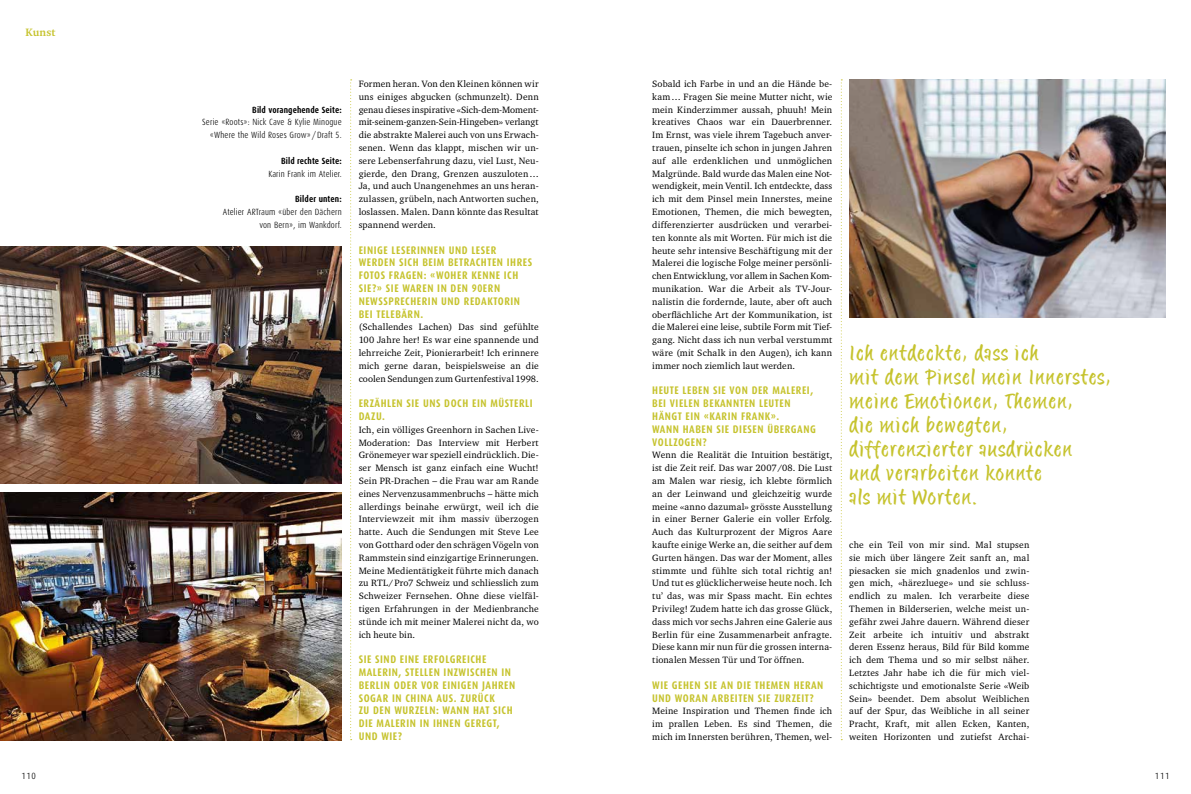
<style>
.page{position:relative;width:1191px;height:794px;background:#fff}
.page>*{position:absolute;margin:0;border:0;box-sizing:border-box;transform-origin:0 0}
.t1{font:20px/24px "Matthia LL";letter-spacing:.05em;color:#c6c32e;scale:1.1 1}
.t2{font:700 11px/12.8px "Dax";letter-spacing:.05em;color:#c6c32e}
.t3{font:700 11px "Charter ITC";letter-spacing:.015em;color:#c6c32e}
.t4{font:9.4px/12.8px "Charter ITC";letter-spacing:.02em;color:#000;text-align:justify}
.t5{font:300 9px/12.8px "Dax";letter-spacing:.015em;color:#000;text-align:right}
.t6{font:700 9px "Dax";letter-spacing:.015em;color:#000}
.t7{font:300 9px "Dax";letter-spacing:.015em;color:#000;scale:1.1 1}
</style>
<div class="page">
<svg style="left:350px;top:79px;width:2px;height:661px"></svg>
<svg style="left:840px;top:79px;width:2px;height:661px"></svg>
<img style="left:849px;top:79px;width:316px;height:238px">
<img style="left:0;top:492px;width:342px;height:248px">
<img style="left:0;top:246px;width:342px;height:238px">
<p class="t3" style="left:26px;top:25px;width:31px">Kunst</p>
<p class="t6" style="left:252px;top:105px;width:91px">Bild vorangehende Seite:</p>
<p class="t5" style="left:202px;top:116px;width:141px">Serie «Roots»: Nick Cave &amp; Kylie Minogue «Where the Wild Roses Grow»/Draft 5.</p>
<p class="t6" style="left:281px;top:156px;width:62px">Bild rechte Seite:</p>
<p class="t5" style="left:268px;top:167px;width:75px">Karin Frank im Atelier.</p>
<p class="t6" style="left:295px;top:194px;width:48px">Bilder unten:</p>
<p class="t5" style="left:223px;top:206px;width:120px">Atelier ARTraum «über den Dächern von Bern», im Wankdorf.</p>
<p class="t4" style="left:359px;top:77px;width:182px">Formen heran. Von den Kleinen können wir uns einiges abgucken (schmunzelt). Denn genau dieses inspirative «Sich-dem-Moment&shy;mit-seinem-ganzen-Sein-Hingeben» verlangt die abstrakte Malerei auch von uns Erwach&shy;senen. Wenn das klappt, mischen wir un&shy;sere Lebenserfahrung dazu, viel Lust, Neu&shy;gierde, den Drang, Grenzen auszuloten… Ja, und auch Unangenehmes an uns heran&shy;zulassen, grübeln, nach Antworten suchen, loslassen. Malen. Dann könnte das Resultat spannend werden.</p>
<p class="t2" style="left:359px;top:243px;width:175px">EINIGE LESERINNEN UND LESER<br>WERDEN SICH BEIM BETRACHTEN IHRES<br>FOTOS FRAGEN: «WOHER KENNE ICH<br>SIE?» SIE WAREN IN DEN 90ERN<br>NEWSSPRECHERIN UND REDAKTORIN<br>BEI TELEBÄRN.</p>
<p class="t4" style="left:359px;top:320px;width:182px">(Schallendes Lachen) Das sind gefühlte 100 Jahre her! Es war eine spannende und lehrreiche Zeit, Pionierarbeit! Ich erinnere mich gerne daran, beispielsweise an die coolen Sendungen zum Gurtenfestival 1998.</p>
<p class="t2" style="left:359px;top:397px;width:175px">ERZÄHLEN SIE UNS DOCH EIN MÜSTERLI<br>DAZU.</p>
<p class="t4" style="left:359px;top:423px;width:182px">Ich, ein völliges Greenhorn in Sachen Live-Moderation: Das Interview mit Herbert Grönemeyer war speziell eindrücklich. Die&shy;ser Mensch ist ganz einfach eine Wucht!<br>Sein PR-Drachen – die Frau war am Rande eines Nervenzusammenbruchs – hätte mich allerdings beinahe erwürgt, weil ich die Interviewzeit mit ihm massiv überzogen hatte. Auch die Sendungen mit Steve Lee von Gotthard oder den schrägen Vögeln von Rammstein sind einzigartige Erinnerungen.<br>Meine Medientätigkeit führte mich danach zu RTL/Pro7 Schweiz und schliesslich zum Schweizer Fernsehen. Ohne diese vielfäl&shy;tigen Erfahrungen in der Medienbranche stünde ich mit meiner Malerei nicht da, wo ich heute bin.</p>
<p class="t2" style="left:359px;top:653px;width:158px">SIE SIND EINE ERFOLGREICHE<br>MALERIN, STELLEN INZWISCHEN IN<br>BERLIN ODER VOR EINIGEN JAHREN<br>SOGAR IN CHINA AUS. ZURÜCK<br>ZU DEN WURZELN: WANN HAT SICH<br>DIE MALERIN IN IHNEN GEREGT,<br>UND WIE?</p>
<p class="t4" style="left:652px;top:77px;width:182px">Sobald ich Farbe in und an die Hände be&shy;kam… Fragen Sie meine Mutter nicht, wie mein Kinderzimmer aussah, phuuh! Mein kreatives Chaos war ein Dauerbrenner.<br>Im Ernst, was viele ihrem Tagebuch anver&shy;trauen, pinselte ich schon in jungen Jahren auf alle erdenklichen und unmöglichen Malgründe. Bald wurde das Malen eine Not&shy;wendigkeit, mein Ventil. Ich entdeckte, dass ich mit dem Pinsel mein Innerstes, meine Emotionen, Themen, die mich bewegten, differenzierter ausdrücken und verarbei&shy;ten konnte als mit Worten. Für mich ist die heute sehr intensive Beschäftigung mit der Malerei die logische Folge meiner persönli&shy;chen Entwicklung, vor allem in Sachen Kom&shy;munikation. War die Arbeit als TV-Jour&shy;nalistin die fordernde, laute, aber oft auch oberflächliche Art der Kommunikation, ist die Malerei eine leise, subtile Form mit Tief&shy;gang. Nicht dass ich nun verbal verstummt wäre (mit Schalk in den Augen), ich kann immer noch ziemlich laut werden.</p>
<p class="t2" style="left:652px;top:384px;width:165px">HEUTE LEBEN SIE VON DER MALEREI,<br>BEI VIELEN BEKANNTEN LEUTEN<br>HÄNGT EIN «KARIN FRANK».<br>WANN HABEN SIE DIESEN ÜBERGANG<br>VOLLZOGEN?</p>
<p class="t4" style="left:652px;top:448px;width:182px">Wenn die Realität die Intuition bestätigt, ist die Zeit reif. Das war 2007/08. Die Lust am Malen war riesig, ich klebte förmlich an der Leinwand und gleichzeitig wurde meine «anno dazumal» grösste Ausstellung in einer Berner Galerie ein voller Erfolg.<br>Auch das Kulturprozent der Migros Aare kaufte einige Werke an, die seither auf dem Gurten hängen. Das war der Moment, alles stimmte und fühlte sich total richtig an!<br>Und tut es glücklicherweise heute noch. Ich tu’ das, was mir Spass macht. Ein echtes Privileg! Zudem hatte ich das grosse Glück, dass mich vor sechs Jahren eine Galerie aus Berlin für eine Zusammenarbeit anfragte.<br>Diese kann mir nun für die grossen interna&shy;tionalen Messen Tür und Tor öffnen.</p>
<p class="t2" style="left:652px;top:679px;width:173px">WIE GEHEN SIE AN DIE THEMEN HERAN<br>UND WORAN ARBEITEN SIE ZURZEIT?</p>
<p class="t4" style="left:652px;top:704px;width:182px">Meine Inspiration und Themen finde ich im prallen Leben. Es sind Themen, die mich im Innersten berühren, Themen, wel-</p>
<h1 class="t1" style="left:849px;top:340px;width:239px">Ich entdeckte, dass ich<br>mit dem Pinsel mein Innerstes, meine Emotionen, Themen,<br>die mich bewegten, differenzierter ausdrücken<br>und verarbeiten konnte<br>als mit Worten.</h1>
<p class="t4" style="left:849px;top:538px;width:182px">che ein Teil von mir sind. Mal stupsen sie mich über längere Zeit sanft an, mal piesacken sie mich gnadenlos und zwin&shy;gen mich, «härezluege» und sie schluss&shy;endlich zu malen. Ich verarbeite diese Themen in Bilderserien, welche meist un&shy;gefähr zwei Jahre dauern. Während dieser Zeit arbeite ich intuitiv und abstrakt deren Essenz heraus, Bild für Bild komme ich dem Thema und so mir selbst näher.<br>Letztes Jahr habe ich die für mich viel&shy;schichtigste und emotionalste Serie «Weib Sein» beendet. Dem absolut Weiblichen auf der Spur, das Weibliche in all seiner Pracht, Kraft, mit allen Ecken, Kanten, weiten Horizonten und zutiefst Archai-</p>
<p class="t7" style="left:21px;top:770px;width:15px">110</p>
<p class="t7" style="left:1155px;top:770px;width:15px">111</p>
</div>
